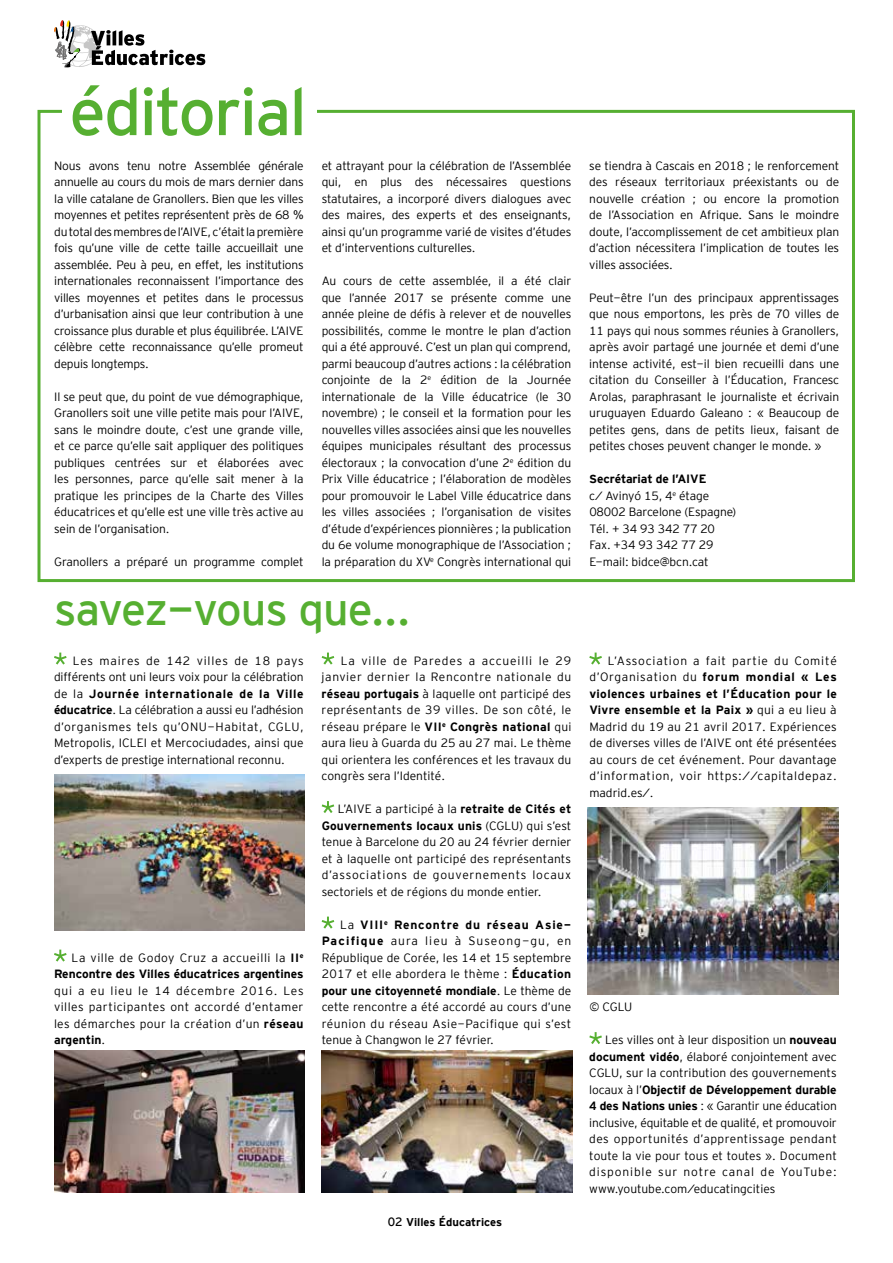
<style>
.page{position:relative;width:893px;height:1263px;background:#fff}
.page>*{position:absolute;margin:0;border:0;box-sizing:border-box;transform-origin:0 0}
.t1{font:66px "Interstate Mono";letter-spacing:-.03em;color:#56af31}
.t2{font:45px "Interstate Mono";letter-spacing:-.025em;color:#56af31}
.t3{font:12px/16.5px "Interstate Mono Lgt";letter-spacing:-.005em;color:#000;text-align:justify}
.t4{font:700 12px "Interstate Mono";letter-spacing:.005em;color:#000}
.t5{font:700 12px/16.5px "Interstate Mono";letter-spacing:.03em;color:#000}
.t6{font:12px/16.5px "Interstate Mono Lgt";letter-spacing:.065em;color:#000;text-align:right}
.t7{font:700 12px "Interstate Mono";letter-spacing:.055em;color:#000}
.t8{font:12px "Interstate Mono Lgt";letter-spacing:.045em;color:#000}
.t9{font:700 12px "Interstate Mono";letter-spacing:.07em;color:#000}
.t10{font:700 11.25px "Interstate Mono";color:#000}
.s1{font-family:"Arial"}
.s2{font-family:"Interstate Mono";font-weight:700}
.s3{font-family:"Interstate Mono Lgt";font-weight:400}
.s4{font-weight:400;font-size:12px}
</style>
<div class="page">
<svg style="left:54px;top:652px;width:13px;height:13px"></svg>
<svg style="left:54px;top:949px;width:13px;height:13px"></svg>
<svg style="left:322px;top:652px;width:12px;height:13px"></svg>
<svg style="left:322px;top:801px;width:12px;height:12px"></svg>
<svg style="left:322px;top:916px;width:12px;height:13px"></svg>
<svg style="left:589px;top:652px;width:13px;height:13px"></svg>
<svg style="left:589px;top:1032px;width:13px;height:12px"></svg>
<div style="left:38px;top:110px;width:817px;height:472px;border:3px solid #56af31"></div>
<div style="left:62px;top:102px;width:254px;height:34px;background:#fff"></div>
<img style="left:54px;top:1050px;width:250px;height:143px">
<img style="left:54px;top:774px;width:250px;height:157px">
<img style="left:322px;top:1050px;width:250px;height:143px">
<img style="left:588px;top:807px;width:250px;height:188px">
<svg style="left:54px;top:20px;width:151px;height:48px"></svg>
<h1 class="t1" style="left:69px;top:75px;width:239px">éditorial</h1>
<p class="t3" style="left:54px;top:157px;width:251px">Nous avons tenu notre Assemblée générale annuelle au cours du mois de mars dernier dans la ville catalane de Granollers. Bien que les villes moyennes et petites représentent près de 68 <span class="s1">% </span>du total des membres de l’AIVE, c’était la première fois qu’une ville de cette taille accueillait une assemblée. Peu à peu, en effet, les institutions internationales reconnaissent l’importance des villes moyennes et petites dans le processus d’urbanisation ainsi que leur contribution à une croissance plus durable et plus équilibrée. L’AIVE célèbre cette reconnaissance qu’elle promeut depuis longtemps.</p>
<p class="t3" style="left:54px;top:388px;width:251px">Il se peut que, du point de vue démographique, Granollers soit une ville petite mais pour l’AIVE, sans le moindre doute, c’est une grande ville, et ce parce qu’elle sait appliquer des politiques publiques centrées sur et élaborées avec les personnes, parce qu’elle sait mener à la pratique les principes de la Charte des Villes éducatrices et qu’elle est une ville très active au sein de l’organisation.</p>
<p class="t3" style="left:54px;top:553px;width:251px">Granollers a préparé un programme complet</p>
<p class="t3" style="left:322px;top:157px;width:251px">et attrayant pour la célébration de l’Assemblée qui, en plus des nécessaires questions statutaires, a incorporé divers dialogues avec des maires, des experts et des enseignants, ainsi qu’un programme varié de visites d’études et d’interventions culturelles.</p>
<p class="t3" style="left:322px;top:272px;width:251px">Au cours de cette assemblée, il a été clair que l’année 2017 se présente comme une année pleine de défis à relever et de nouvelles possibilités, comme le montre le plan d’action qui a été approuvé. C’est un plan qui comprend, parmi beaucoup d’autres actions : la célébration conjointe de la 2<sup>e</sup> édition de la Journée internationale de la Ville éducatrice (le 30 novembre) ; le conseil et la formation pour les nouvelles villes associées ainsi que les nouvelles équipes municipales résultant des processus électoraux ; la convocation d’une 2<sup>e</sup> édition du Prix Ville éducatrice ; l’élaboration de modèles pour promouvoir le Label Ville éducatrice dans les villes associées ; l’organisation de visites d’étude d’expériences pionnières ; la publication du 6e volume monographique de l’Association ; la préparation du XV<sup>e</sup> Congrès international qui</p>
<h2 class="t2" style="left:54px;top:584px;width:358px">savez-vous que...</h2>
<p class="t3" style="left:322px;top:652px;width:251px;text-indent:19px">La ville de Paredes a accueilli le 29 janvier dernier la Rencontre nationale du <span class="s2">réseau portugais</span> à laquelle ont participé des représentants de 39 villes. De son côté, le réseau prépare le <span class="s2">VII</span><sup>e</sup> <span class="s2">Congrès national</span> qui aura lieu à Guarda du 25 au 27 mai. Le thème qui orientera les conférences et les travaux du congrès sera l’Identité.</p>
<p class="t3" style="left:338px;top:800px;width:235px">L’AIVE a participé à la <span class="s2">retraite de Cités et</span></p>
<p class="t4" style="left:322px;top:819px;width:251px">Gouvernements locaux unis <span class="s3">(CGLU) qui s’est</span></p>
<p class="t3" style="left:322px;top:833px;width:251px">tenue à Barcelone du 20 au 24 février dernier et à laquelle ont participé des représentants d’associations de gouvernements locaux sectoriels et de régions du monde entier.</p>
<p class="t9" style="left:340px;top:918px;width:233px"><span class="s3">La</span> VIII<sup>e</sup> Rencontre du réseau Asie-</p>
<p class="t3" style="left:322px;top:932px;width:251px"><span class="s2">Pacifique</span> aura lieu à Suseong-gu, en République de Corée, les 14 et 15 septembre 2017 et elle abordera le thème : <span class="s2">Éducation</span></p>
<p class="t4" style="left:322px;top:984px;width:251px">pour une citoyenneté mondiale<span class="s3">. Le thème de</span></p>
<p class="t3" style="left:322px;top:998px;width:251px">cette rencontre a été accordé au cours d’une réunion du réseau Asie-Pacifique qui s’est tenue à Changwon le 27 février.</p>
<p class="t3" style="left:54px;top:652px;width:251px;text-align:right">Les maires de 142 villes de 18 pays différents ont uni leurs voix pour la célébration</p>
<p class="t7" style="left:54px;top:687px;width:251px"><span class="s3">de la</span> Journée internationale de la Ville</p>
<p class="t3" style="left:54px;top:701px;width:251px"><span class="s2">éducatrice</span>. La célébration a aussi eu l’adhésion d’organismes tels qu’ONU-Habitat, CGLU, Metropolis, ICLEI et Mercociudades, ainsi que d’experts de prestige international reconnu.</p>
<p class="t8" style="left:72px;top:951px;width:233px">La ville de Godoy Cruz a accueilli la <span class="s2">II</span><sup>e</sup></p>
<p class="t4" style="left:54px;top:967px;width:251px">Rencontre des Villes éducatrices argentines</p>
<p class="t3" style="left:54px;top:982px;width:251px">qui a eu lieu le 14 décembre 2016. Les villes participantes ont accordé d’entamer les démarches pour la création d’un <span class="s2">réseau</span></p>
<p class="t4" style="left:54px;top:1033px;width:53px">argentin<span class="s3">.</span></p>
<p class="t10" style="left:388px;top:1215px;width:116px"><span class="s4">02</span> Villes Éducatrices</p>
<p class="t3" style="left:589px;top:157px;width:251px">se tiendra à Cascais en 2018 ; le renforcement des réseaux territoriaux préexistants ou de nouvelle création ; ou encore la promotion de l’Association en Afrique. Sans le moindre doute, l’accomplissement de cet ambitieux plan d’action nécessitera l’implication de toutes les villes associées.</p>
<p class="t3" style="left:589px;top:289px;width:251px">Peut-être l’un des principaux apprentissages que nous emportons, les près de 70 villes de 11 pays qui nous sommes réunies à Granollers, après avoir partagé une journée et demi d’une intense activité, est-il bien recueilli dans une citation du Conseiller à l’Éducation, Francesc Arolas, paraphrasant le journaliste et écrivain uruguayen Eduardo Galeano : « Beaucoup de petites gens, dans de petits lieux, faisant de petites choses peuvent changer le monde. »</p>
<p class="t4" style="left:589px;top:472px;width:119px">Secrétariat de l’AIVE</p>
<p class="t3" style="left:589px;top:487px;width:149px;text-align:left">c/ Avinyó 15, 4<sup>e</sup> étage<br>08002 Barcelone (Espagne)<br>Tél. + 34 93 342 77 20<br>Fax. +34 93 342 77 29<br>E-mail: bidce@bcn.cat</p>
<p class="t6" style="left:589px;top:652px;width:249px">L’Association a fait partie du Comité d’Organisation du <span class="s2">forum mondial « Les</span></p>
<p class="t5" style="left:589px;top:685px;width:249px">violences urbaines et l’Éducation pour le<br>Vivre ensemble et la Paix » <span class="s3">qui a eu lieu à</span></p>
<p class="t3" style="left:589px;top:718px;width:249px">Madrid du 19 au 21 avril 2017. Expériences de diverses villes de l’AIVE ont été présentées au cours de cet événement. Pour davantage d’information, voir https://capitaldepaz. madrid.es/.</p>
<p class="t3" style="left:589px;top:998px;width:45px">© CGLU</p>
<p class="t3" style="left:589px;top:1031px;width:249px;text-indent:16px">Les villes ont à leur disposition un <span class="s2">nouveau document vidéo</span>, élaboré conjointement avec CGLU, sur la contribution des gouvernements</p>
<p class="t4" style="left:589px;top:1083px;width:249px"><span class="s3">locaux à l’</span>Objectif de Développement durable</p>
<p class="t3" style="left:589px;top:1097px;width:249px"><span class="s2">4 des Nations unies</span> : « Garantir une éducation inclusive, équitable et de qualité, et promouvoir des opportunités d’apprentissage pendant toute la vie pour tous et toutes ». Document disponible sur notre canal de YouTube: www.youtube.com/educatingcities</p>
</div>
